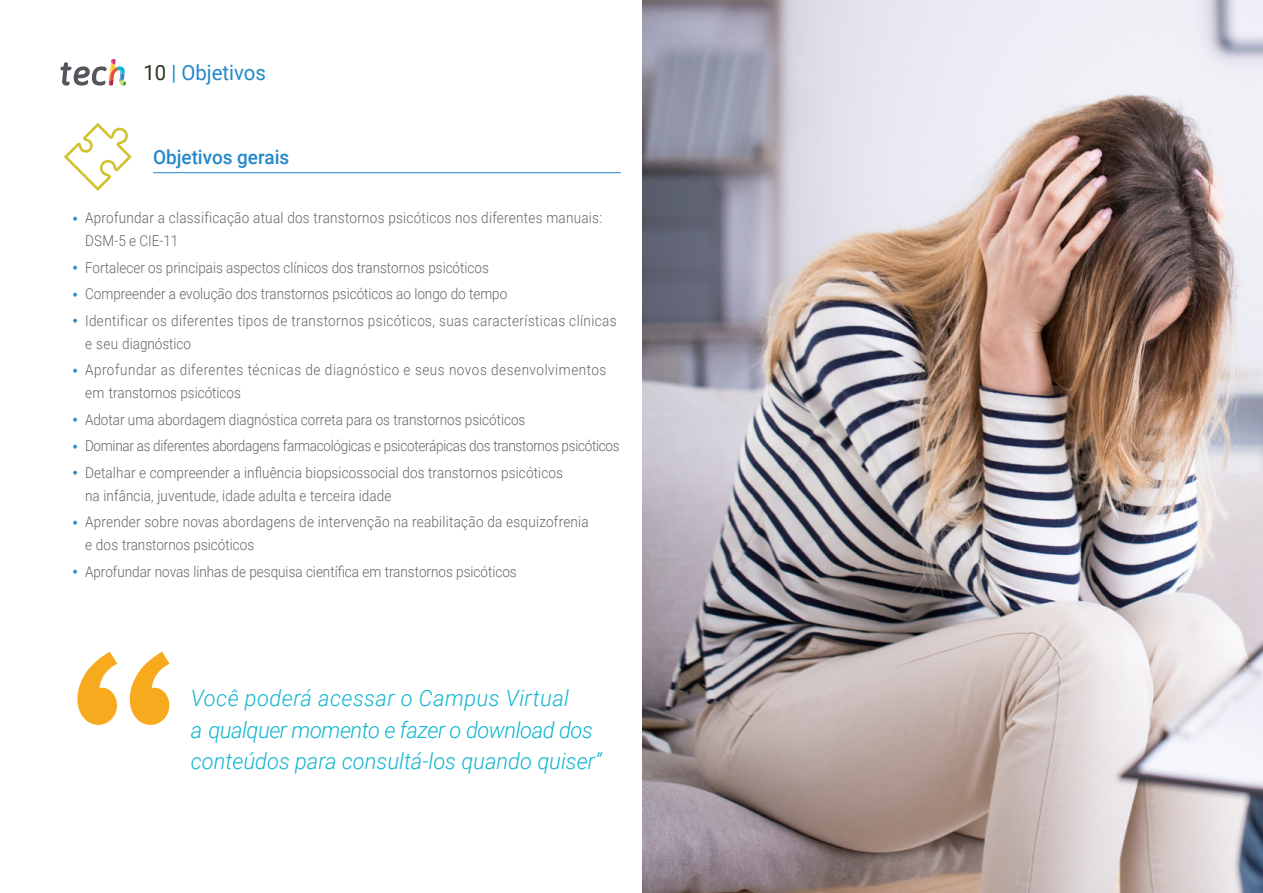
<style>
.page{position:relative;width:1263px;height:893px;background:#fff}
.page>*{position:absolute;margin:0;border:0;box-sizing:border-box;transform-origin:0 0}
.t1{font:italic 300 22.5px/31.5px "Roboto";color:#0fb6cf}
.t2{font:21px "Roboto";color:#2488c9}
.t3{font:500 19.5px "Roboto";color:#2488c9}
.t4{font:300 15px/26.7px "Roboto";letter-spacing:.01em;color:#61646a;scale:.9 1}
.t5{font:300 15px/26.7px "Roboto";letter-spacing:.04em;color:#61646a;scale:.9 1}
.s1{color:#312e20}
</style>
<div class="page">
<hr style="left:153px;top:172px;width:468px;height:1px;background:#2488c9">
<svg style="left:64px;top:123px;width:68px;height:68px"></svg>
<img style="left:642px;top:0;width:621px;height:893px">
<svg style="left:77px;top:652px;width:93px;height:73px"></svg>
<svg style="left:61px;top:59px;width:65px;height:27px"></svg>
<h2 class="t2" style="left:144px;top:57px;width:124px"><span class="s1">10</span> | Objetivos</h2>
<h3 class="t3" style="left:153px;top:144px;width:138px">Objetivos gerais</h3>
<p class="t4" style="left:85px;top:206px;width:576px;line-height:22.5px">Aprofundar a classificação atual dos transtornos psicóticos nos diferentes manuais:<br>DSM-5 e CIE-11</p>
<p class="t4" style="left:85px;top:253px;width:592px">Fortalecer os principais aspectos clínicos dos transtornos psicóticos<br>Compreender a evolução dos transtornos psicóticos ao longo do tempo<br>Identificar os diferentes tipos de transtornos psicóticos, suas características clínicas</p>
<p class="t5" style="left:85px;top:329px;width:581px">e seu diagnóstico<br>Aprofundar as diferentes técnicas de diagnóstico e seus novos desenvolvimentos</p>
<p class="t4" style="left:85px;top:379px;width:596px">em transtornos psicóticos<br>Adotar uma abordagem diagnóstica correta para os transtornos psicóticos<br>Dominar as diferentes abordagens farmacológicas e psicoterápicas dos transtornos psicóticos Detalhar e compreender a influência biopsicossocial dos transtornos psicóticos</p>
<p class="t4" style="left:85px;top:481px;width:561px">na infância, juventude, idade adulta e terceira idade<br>Aprender sobre novas abordagens de intervenção na reabilitação da esquizofrenia</p>
<p class="t4" style="left:85px;top:531px;width:481px">e dos transtornos psicóticos<br>Aprofundar novas linhas de pesquisa científica em transtornos psicóticos</p>
<h1 class="t1" style="left:191px;top:682px;width:412px">Você poderá acessar o Campus Virtual<br>a qualquer momento e fazer o download dos conteúdos para consultá-los quando quiser”</h1>
</div>
